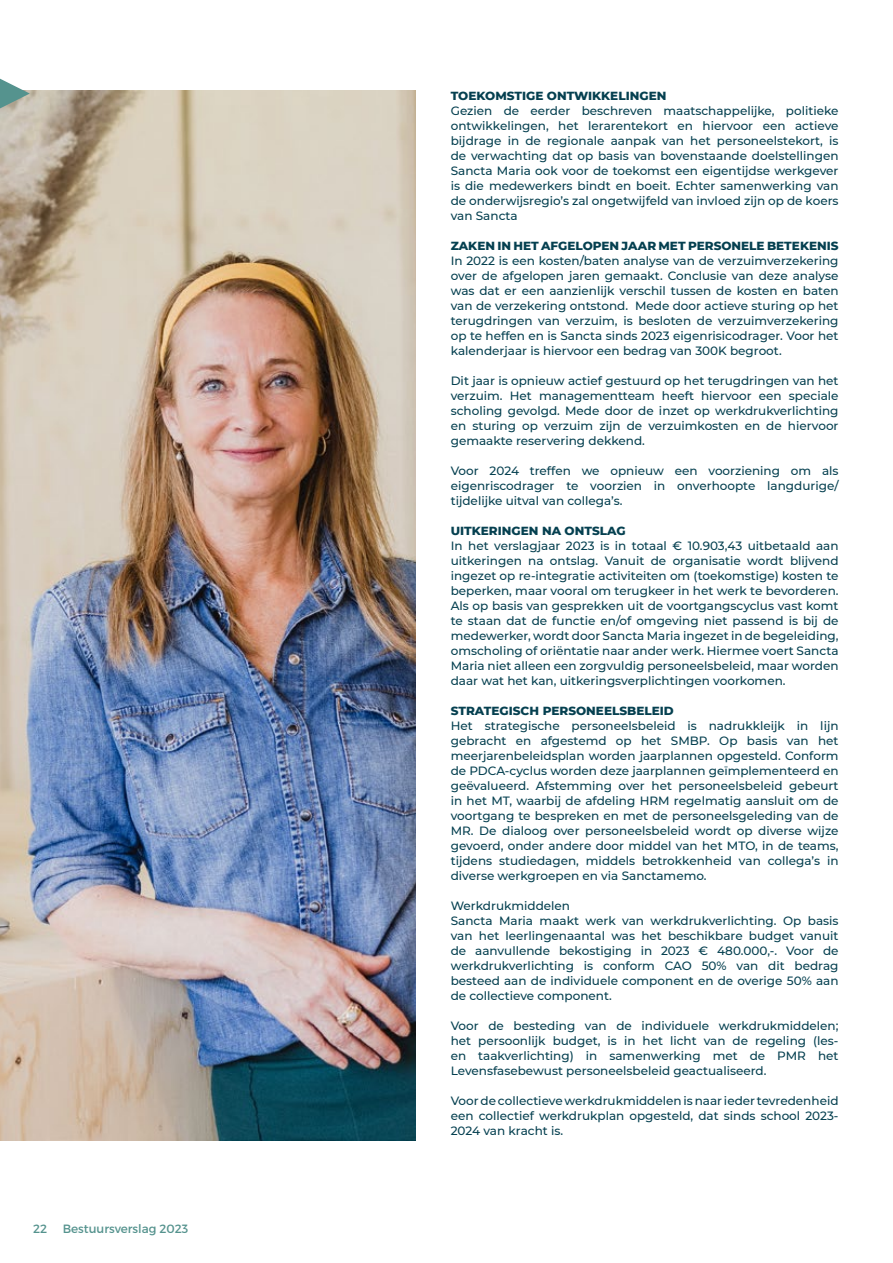
<style>
.page{position:relative;width:893px;height:1263px;background:#fff}
.page>*{position:absolute;margin:0;border:0;box-sizing:border-box;transform-origin:0 0}
.t1{font:500 12px/15px "Montserrat";color:#054050;text-align:justify}
.t2{font:800 12px "Montserrat";color:#054050}
.t3{font:12px "Montserrat";color:#55938e}
</style>
<div class="page">
<img style="left:0;top:90px;width:416px;height:1051px">
<svg style="left:0;top:79px;width:30px;height:29px"></svg>
<p class="t3" style="left:33px;top:1221px;width:16px">22</p>
<p class="t3" style="left:63px;top:1221px;width:127px">Bestuursverslag 2023</p>
<p class="t2" style="left:451px;top:87px;width:217px">TOEKOMSTIGE ONTWIKKELINGEN</p>
<p class="t1" style="left:451px;top:102px;width:389px">Gezien de eerder beschreven maatschappelijke, politieke ontwikkelingen, het lerarentekort en hiervoor een actieve bijdrage in de regionale aanpak van het personeelstekort, is de verwachting dat op basis van bovenstaande doelstellingen Sancta Maria ook voor de toekomst een eigentijdse werkgever is die medewerkers bindt en boeit. Echter samenwerking van de onderwijsregio’s zal ongetwijfeld van invloed zijn op de koers van Sancta</p>
<p class="t2" style="left:451px;top:237px;width:389px">ZAKEN IN HET AFGELOPEN JAAR MET PERSONELE BETEKENIS</p>
<p class="t1" style="left:451px;top:252px;width:389px">In 2022 is een kosten/baten analyse van de verzuimverzekering over de afgelopen jaren gemaakt. Conclusie van deze analyse was dat er een aanzienlijk verschil tussen de kosten en baten van de verzekering ontstond. Mede door actieve sturing op het terugdringen van verzuim, is besloten de verzuimverzekering op te heffen en is Sancta sinds 2023 eigenrisicodrager. Voor het kalenderjaar is hiervoor een bedrag van 300K begroot.</p>
<p class="t1" style="left:451px;top:372px;width:389px">Dit jaar is opnieuw actief gestuurd op het terugdringen van het verzuim. Het managementteam heeft hiervoor een speciale scholing gevolgd. Mede door de inzet op werkdrukverlichting en sturing op verzuim zijn de verzuimkosten en de hiervoor gemaakte reservering dekkend.</p>
<p class="t1" style="left:451px;top:462px;width:389px">Voor 2024 treffen we opnieuw een voorziening om als eigenriscodrager te voorzien in onverhoopte langdurige/ tijdelijke uitval van collega’s.</p>
<p class="t2" style="left:451px;top:522px;width:177px">UITKERINGEN NA ONTSLAG</p>
<p class="t1" style="left:451px;top:537px;width:389px">In het verslagjaar 2023 is in totaal € 10.903,43 uitbetaald aan uitkeringen na ontslag. Vanuit de organisatie wordt blijvend ingezet op re-integratie activiteiten om (toekomstige) kosten te beperken, maar vooral om terugkeer in het werk te bevorderen.<br>Als op basis van gesprekken uit de voortgangscyclus vast komt te staan dat de functie en/of omgeving niet passend is bij de medewerker, wordt door Sancta Maria ingezet in de begeleiding, omscholing of oriëntatie naar ander werk. Hiermee voert Sancta Maria niet alleen een zorgvuldig personeelsbeleid, maar worden daar wat het kan, uitkeringsverplichtingen voorkomen.</p>
<p class="t2" style="left:451px;top:702px;width:225px">STRATEGISCH PERSONEELSBELEID</p>
<p class="t1" style="left:451px;top:717px;width:389px">Het strategische personeelsbeleid is nadrukkleijk in lijn gebracht en afgestemd op het SMBP. Op basis van het meerjarenbeleidsplan worden jaarplannen opgesteld. Conform de PDCA-cyclus worden deze jaarplannen geïmplementeerd en geëvalueerd. Afstemming over het personeelsbeleid gebeurt in het MT, waarbij de afdeling HRM regelmatig aansluit om de voortgang te bespreken en met de personeelsgeleding van de MR. De dialoog over personeelsbeleid wordt op diverse wijze gevoerd, onder andere door middel van het MTO, in de teams, tijdens studiedagen, middels betrokkenheid van collega’s in diverse werkgroepen en via Sanctamemo.</p>
<p class="t1" style="left:451px;top:897px;width:389px;text-align:left">Werkdrukmiddelen<br>Sancta Maria maakt werk van werkdrukverlichting. Op basis van het leerlingenaantal was het beschikbare budget vanuit de aanvullende bekostiging in 2023 € 480.000,-. Voor de werkdrukverlichting is conform CAO 50% van dit bedrag besteed aan de individuele component en de overige 50% aan de collectieve component.</p>
<p class="t1" style="left:451px;top:1017px;width:389px">Voor de besteding van de individuele werkdrukmiddelen; het persoonlijk budget, is in het licht van de regeling (les&shy;en taakverlichting) in samenwerking met de PMR het Levensfasebewust personeelsbeleid geactualiseerd.</p>
<p class="t1" style="left:451px;top:1092px;width:389px">Voor de collectieve werkdrukmiddelen is naar ieder tevredenheid een collectief werkdrukplan opgesteld, dat sinds school 2023- 2024 van kracht is.</p>
</div>
